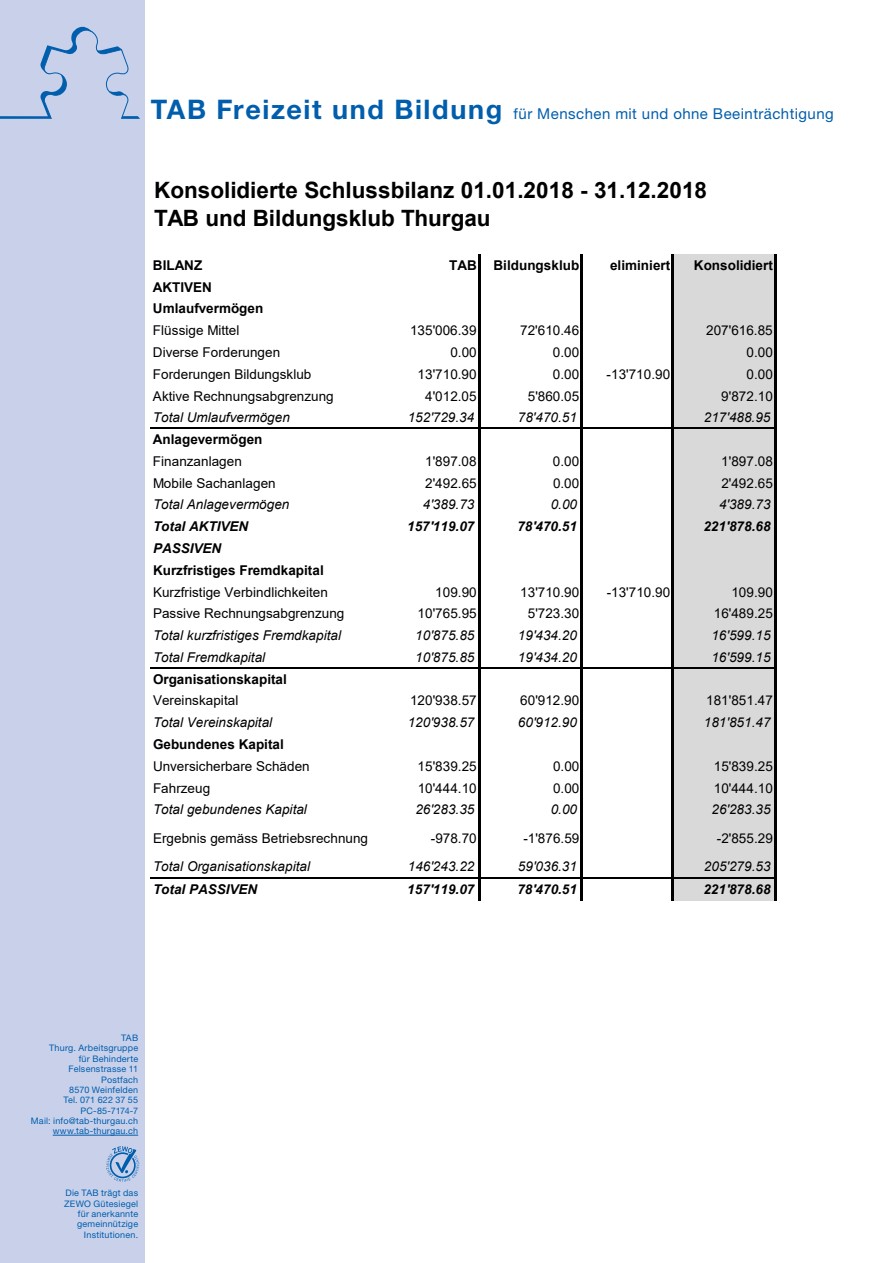
<style>
.page{position:relative;width:893px;height:1263px;background:#fff}
.page>*{position:absolute;margin:0;border:0;box-sizing:border-box;transform-origin:0 0}
.t1{font:700 22.5px/27.9px "Arial";color:#000}
.t2{font:15px "Helvetica Neue LT Std";letter-spacing:.03em;color:#005ead}
.t3{font:13.5px "Arial";letter-spacing:.005em;color:#000}
.t4{font:italic 13.5px "Arial";letter-spacing:.005em;color:#000}
.t5{font:700 13.5px/21.8px "Arial";color:#000}
.t6{font:italic 700 13.5px "Arial";letter-spacing:.005em;color:#000}
.t7{font:9px/10.4px "Helvetica Neue LT Std";letter-spacing:.025em;color:#005ead;text-align:right}
.s1{font-weight:700;font-size:27px}
</style>
<div class="page">
<div style="left:0;top:0;width:145px;height:1263px;background:#c8d0ea"></div>
<hr style="left:53px;top:1135px;width:85px;height:1px;background:#005ead">
<svg style="left:106px;top:1146px;width:33px;height:36px"></svg>
<svg style="left:0;top:27px;width:140px;height:92px"></svg>
<div style="left:673px;top:254px;width:102px;height:646px;background:#d9d9d9"></div>
<hr style="left:150px;top:428px;width:328px;height:1px;background:#000">
<hr style="left:481px;top:428px;width:99px;height:1px;background:#000">
<hr style="left:583px;top:428px;width:88px;height:1px;background:#000">
<hr style="left:150px;top:667px;width:328px;height:2px;background:#000">
<hr style="left:481px;top:667px;width:99px;height:2px;background:#000">
<hr style="left:583px;top:667px;width:88px;height:2px;background:#000">
<hr style="left:150px;top:877px;width:328px;height:1px;background:#000">
<hr style="left:481px;top:877px;width:99px;height:1px;background:#000">
<hr style="left:583px;top:877px;width:88px;height:1px;background:#000">
<hr style="left:478px;top:254px;width:3px;height:646px;background:#000">
<hr style="left:580px;top:254px;width:3px;height:646px;background:#000">
<hr style="left:671px;top:254px;width:3px;height:646px;background:#000">
<hr style="left:774px;top:254px;width:3px;height:646px;background:#000">
<hr style="left:674px;top:428px;width:100px;height:1px;background:#000">
<hr style="left:674px;top:667px;width:100px;height:2px;background:#000">
<hr style="left:674px;top:877px;width:100px;height:1px;background:#000">
<p class="t2" style="left:151px;top:105px;width:684px"><span class="s1">TAB Freizeit und Bildung</span> für Menschen mit und ohne Beeinträchtigung</p>
<h1 class="t1" style="left:154px;top:176px;width:554px">Konsolidierte Schlussbilanz 01.01.2018 - 31.12.2018<br>TAB und Bildungsklub Thurgau</h1>
<p class="t5" style="left:153px;top:254px;width:51px">BILANZ</p>
<p class="t5" style="left:449px;top:254px;width:131px">TAB Bildungsklub</p>
<p class="t5" style="left:610px;top:254px;width:62px">eliminiert</p>
<p class="t5" style="left:694px;top:254px;width:80px">Konsolidiert</p>
<p class="t5" style="left:153px;top:276px;width:112px">AKTIVEN<br>Umlaufvermögen</p>
<p class="t3" style="left:153px;top:321px;width:88px">Flüssige Mittel</p>
<p class="t3" style="left:410px;top:321px;width:68px">135'006.39</p>
<p class="t3" style="left:520px;top:321px;width:61px">72'610.46</p>
<p class="t3" style="left:706px;top:321px;width:68px">207'616.85</p>
<p class="t3" style="left:153px;top:343px;width:129px">Diverse Forderungen</p>
<p class="t3" style="left:450px;top:343px;width:28px">0.00</p>
<p class="t3" style="left:553px;top:343px;width:28px">0.00</p>
<p class="t3" style="left:746px;top:343px;width:28px">0.00</p>
<p class="t3" style="left:153px;top:365px;width:160px">Forderungen Bildungsklub</p>
<p class="t3" style="left:418px;top:365px;width:61px">13'710.90</p>
<p class="t3" style="left:553px;top:365px;width:28px">0.00</p>
<p class="t3" style="left:607px;top:365px;width:65px">-13'710.90</p>
<p class="t3" style="left:746px;top:365px;width:28px">0.00</p>
<p class="t3" style="left:153px;top:386px;width:182px">Aktive Rechnungsabgrenzung</p>
<p class="t3" style="left:425px;top:386px;width:53px">4'012.05</p>
<p class="t3" style="left:528px;top:386px;width:53px">5'860.05</p>
<p class="t3" style="left:721px;top:386px;width:53px">9'872.10</p>
<p class="t4" style="left:153px;top:409px;width:138px">Total Umlaufvermögen</p>
<p class="t4" style="left:408px;top:409px;width:68px">152'729.34</p>
<p class="t4" style="left:518px;top:409px;width:61px">78'470.51</p>
<p class="t4" style="left:704px;top:409px;width:68px">217'488.95</p>
<p class="t5" style="left:153px;top:429px;width:111px">Anlagevermögen</p>
<p class="t3" style="left:153px;top:452px;width:90px">Finanzanlagen</p>
<p class="t3" style="left:425px;top:452px;width:53px">1'897.08</p>
<p class="t3" style="left:553px;top:452px;width:28px">0.00</p>
<p class="t3" style="left:721px;top:452px;width:53px">1'897.08</p>
<p class="t3" style="left:153px;top:474px;width:124px">Mobile Sachanlagen</p>
<p class="t3" style="left:425px;top:474px;width:53px">2'492.65</p>
<p class="t3" style="left:553px;top:474px;width:28px">0.00</p>
<p class="t3" style="left:721px;top:474px;width:53px">2'492.65</p>
<p class="t4" style="left:153px;top:496px;width:138px">Total Anlagevermögen</p>
<p class="t4" style="left:423px;top:496px;width:53px">4'389.73</p>
<p class="t4" style="left:551px;top:496px;width:28px">0.00</p>
<p class="t4" style="left:719px;top:496px;width:53px">4'389.73</p>
<p class="t6" style="left:153px;top:517px;width:97px">Total AKTIVEN</p>
<p class="t6" style="left:407px;top:517px;width:69px">157'119.07</p>
<p class="t6" style="left:517px;top:517px;width:61px">78'470.51</p>
<p class="t6" style="left:703px;top:517px;width:69px">221'878.68</p>
<p class="t6" style="left:153px;top:539px;width:70px">PASSIVEN</p>
<p class="t5" style="left:153px;top:559px;width:172px">Kurzfristiges Fremdkapital</p>
<p class="t3" style="left:153px;top:582px;width:176px">Kurzfristige Verbindlichkeiten</p>
<p class="t3" style="left:435px;top:582px;width:43px">109.90</p>
<p class="t3" style="left:520px;top:582px;width:61px">13'710.90</p>
<p class="t3" style="left:607px;top:582px;width:65px">-13'710.90</p>
<p class="t3" style="left:731px;top:582px;width:43px">109.90</p>
<p class="t3" style="left:153px;top:604px;width:193px">Passive Rechnungsabgrenzung</p>
<p class="t3" style="left:418px;top:604px;width:61px">10'765.95</p>
<p class="t3" style="left:528px;top:604px;width:53px">5'723.30</p>
<p class="t3" style="left:714px;top:604px;width:61px">16'489.25</p>
<p class="t4" style="left:153px;top:626px;width:190px">Total kurzfristiges Fremdkapital</p>
<p class="t4" style="left:415px;top:626px;width:61px">10'875.85</p>
<p class="t4" style="left:518px;top:626px;width:61px">19'434.20</p>
<p class="t4" style="left:711px;top:626px;width:61px">16'599.15</p>
<p class="t4" style="left:153px;top:648px;width:114px">Total Fremdkapital</p>
<p class="t4" style="left:415px;top:648px;width:61px">10'875.85</p>
<p class="t4" style="left:518px;top:648px;width:61px">19'434.20</p>
<p class="t4" style="left:711px;top:648px;width:61px">16'599.15</p>
<p class="t5" style="left:153px;top:668px;width:135px">Organisationskapital</p>
<p class="t3" style="left:153px;top:691px;width:87px">Vereinskapital</p>
<p class="t3" style="left:410px;top:691px;width:68px">120'938.57</p>
<p class="t3" style="left:520px;top:691px;width:61px">60'912.90</p>
<p class="t3" style="left:706px;top:691px;width:68px">181'851.47</p>
<p class="t4" style="left:153px;top:713px;width:121px">Total Vereinskapital</p>
<p class="t4" style="left:408px;top:713px;width:68px">120'938.57</p>
<p class="t4" style="left:518px;top:713px;width:61px">60'912.90</p>
<p class="t4" style="left:704px;top:713px;width:68px">181'851.47</p>
<p class="t5" style="left:153px;top:733px;width:132px">Gebundenes Kapital</p>
<p class="t3" style="left:153px;top:757px;width:158px">Unversicherbare Schäden</p>
<p class="t3" style="left:418px;top:757px;width:61px">15'839.25</p>
<p class="t3" style="left:553px;top:757px;width:28px">0.00</p>
<p class="t3" style="left:714px;top:757px;width:61px">15'839.25</p>
<p class="t3" style="left:153px;top:778px;width:59px">Fahrzeug</p>
<p class="t3" style="left:418px;top:778px;width:61px">10'444.10</p>
<p class="t3" style="left:553px;top:778px;width:28px">0.00</p>
<p class="t3" style="left:714px;top:778px;width:61px">10'444.10</p>
<p class="t4" style="left:153px;top:801px;width:155px">Total gebundenes Kapital</p>
<p class="t4" style="left:415px;top:801px;width:61px">26'283.35</p>
<p class="t4" style="left:551px;top:801px;width:28px">0.00</p>
<p class="t4" style="left:711px;top:801px;width:61px">26'283.35</p>
<p class="t3" style="left:153px;top:829px;width:217px">Ergebnis gemäss Betriebsrechnung</p>
<p class="t3" style="left:431px;top:829px;width:47px">-978.70</p>
<p class="t3" style="left:523px;top:829px;width:58px">-1'876.59</p>
<p class="t3" style="left:717px;top:829px;width:58px">-2'855.29</p>
<p class="t4" style="left:153px;top:858px;width:158px">Total Organisationskapital</p>
<p class="t4" style="left:408px;top:858px;width:68px">146'243.22</p>
<p class="t4" style="left:518px;top:858px;width:61px">59'036.31</p>
<p class="t4" style="left:704px;top:858px;width:68px">205'279.53</p>
<p class="t6" style="left:153px;top:880px;width:106px">Total PASSIVEN</p>
<p class="t6" style="left:407px;top:880px;width:69px">157'119.07</p>
<p class="t6" style="left:517px;top:880px;width:61px">78'470.51</p>
<p class="t6" style="left:703px;top:880px;width:69px">221'878.68</p>
<p class="t7" style="left:31px;top:1032px;width:109px">TAB<br>Thurg. Arbeitsgruppe<br>für Behinderte<br>Felsenstrasse 11<br>Postfach<br>8570 Weinfelden<br>Tel. 071 622 37 55<br>PC-85-7174-7<br>Mail: info@tab-thurgau.ch www.tab-thurgau.ch</p>
<p class="t7" style="left:64px;top:1188px;width:75px">Die TAB trägt das<br>ZEWO Gütesiegel für anerkannte gemeinnützige<br>Institutionen.</p>
</div>
